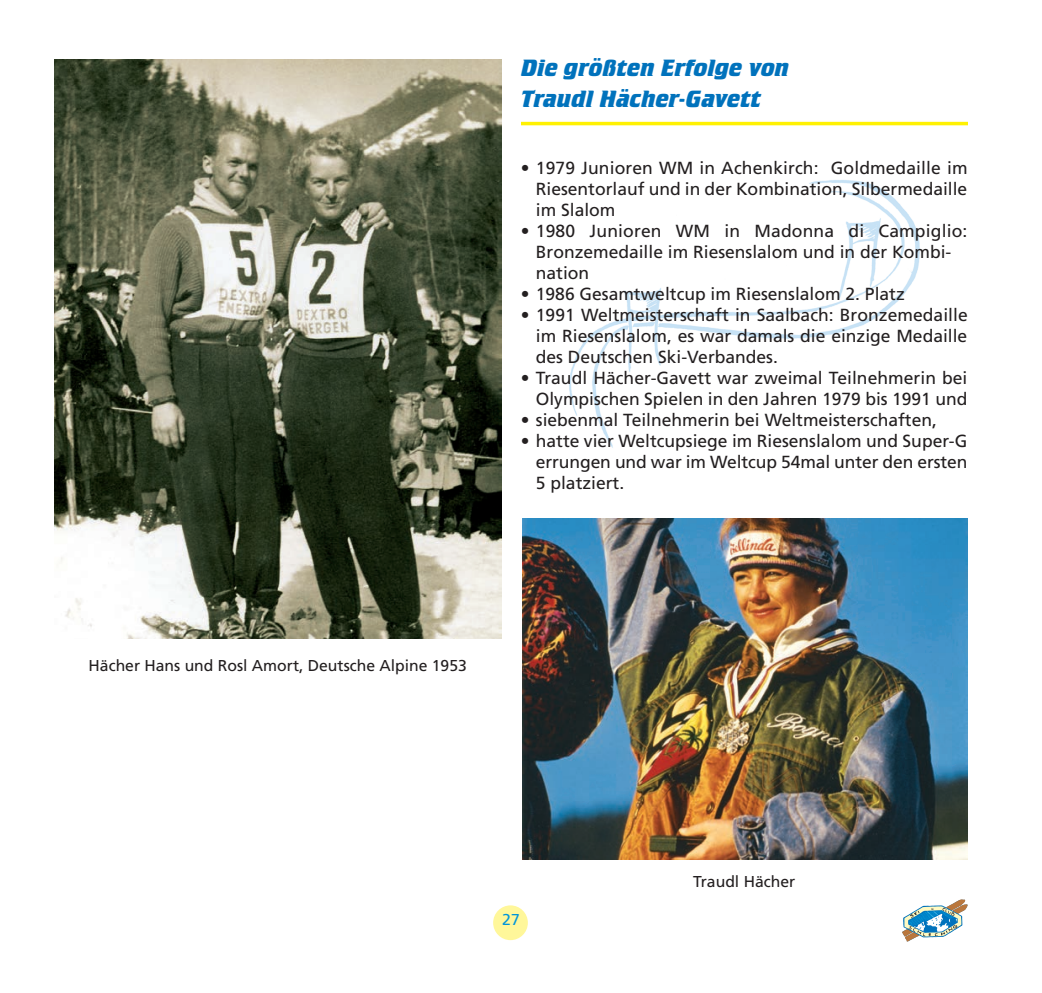
<style>
.page{position:relative;width:1042px;height:993px;background:#fff}
.page>*{position:absolute;margin:0;border:0;box-sizing:border-box;transform-origin:0 0}
.t1{font:24.5px/31.2px "Crillee Bold Italic Plain";color:#0072bc}
.t2{font:17.5px/21px "Frutiger LT";color:#231f20;text-align:justify}
.t3{font:15.75px "Frutiger LT";color:#231f20}
.t4{font:15.75px "Frutiger LT";color:#0095d9}
</style>
<div class="page">
<img style="left:569px;top:180px;width:351px;height:268px">
<div style="left:493px;top:905px;width:35px;height:34px;background:#fff79a;border-radius:50%"></div>
<svg style="left:902px;top:899px;width:65px;height:42px"></svg>
<img style="left:55px;top:60px;width:446px;height:578px">
<img style="left:522px;top:518px;width:445px;height:341px">
<hr style="left:521px;top:122px;width:447px;height:3px;background:#fff101">
<h1 class="t1" style="left:521px;top:54px;width:270px">Die größten Erfolge von<br>Traudl Hächer-Gavett</h1>
<p class="t2" style="left:536px;top:158px;width:433px;text-indent:-15px">• 1979 Junioren WM in Achenkirch: Goldmedaille im Riesentorlauf und in der Kombination, Silbermedaille im Slalom</p>
<p class="t2" style="left:536px;top:221px;width:433px;text-align:left;text-indent:-15px">• 1980 Junioren WM in Madonna di Campiglio:<br>Bronzemedaille im Riesenslalom und in der Kombi&shy;nation</p>
<p class="t2" style="left:521px;top:284px;width:385px">• 1986 Gesamtweltcup im Riesenslalom 2. Platz</p>
<p class="t2" style="left:536px;top:305px;width:433px;text-indent:-15px">• 1991 Weltmeisterschaft in Saalbach: Bronzemedaille im Riesenslalom, es war damals die einzige Medaille des Deutschen Ski-Verbandes.</p>
<p class="t2" style="left:521px;top:368px;width:448px;text-align:right">• Traudl Hächer-Gavett war zweimal Teilnehmerin bei<br>Olympischen Spielen in den Jahren 1979 bis 1991 und</p>
<p class="t2" style="left:521px;top:410px;width:417px">• siebenmal Teilnehmerin bei Weltmeisterschaften,</p>
<p class="t2" style="left:536px;top:431px;width:433px;text-indent:-15px">• hatte vier Weltcupsiege im Riesenslalom und Super-G errungen und war im Weltcup 54mal unter den ersten 5 platziert.</p>
<p class="t3" style="left:89px;top:659px;width:380px">Hächer Hans und Rosl Amort, Deutsche Alpine 1953</p>
<p class="t4" style="left:502px;top:913px;width:19px">27</p>
<p class="t3" style="left:693px;top:874px;width:103px">Traudl Hächer</p>
</div>
